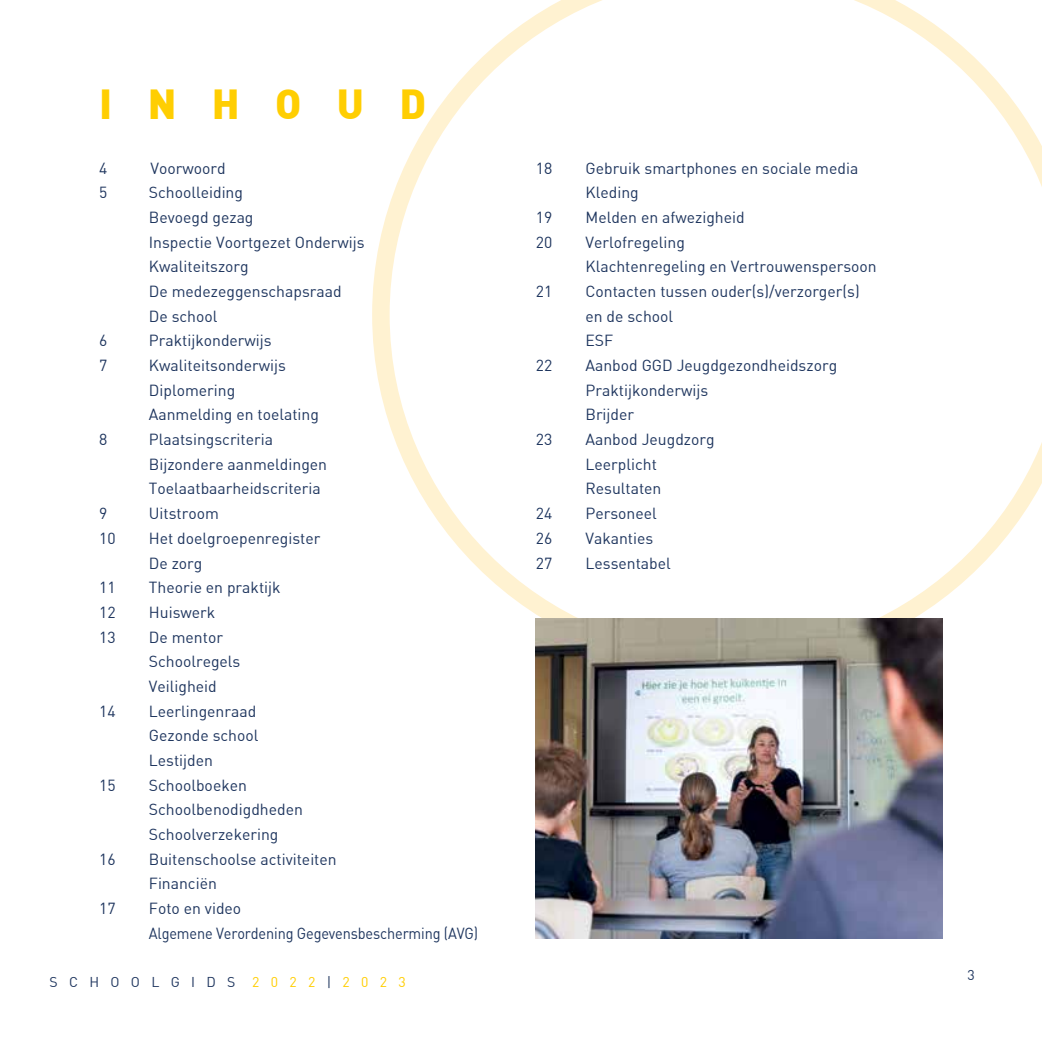
<style>
.page{position:relative;width:1042px;height:1042px;background:#fff}
.page>*{position:absolute;margin:0;border:0;box-sizing:border-box;transform-origin:0 0}
.t1{font:900 41.12px "DI Nbek";letter-spacing:.86em;color:#ffce02}
.t2{font:15.75px/24.7px "DIN Bek";color:#1e355e}
.t3{font:14px "DIN Bek";letter-spacing:.81em;color:#1e355e}
.s1{color:#ffce02}
</style>
<div class="page">
<svg style="left:372px;top:0;width:670px;height:670px"></svg>
<img style="left:536px;top:618px;width:407px;height:320px">
<h1 class="t1" style="left:99px;top:77px;width:328px">INHOUD</h1>
<p class="t2" style="left:99px;top:155px;width:10px">4</p>
<p class="t2" style="left:151px;top:155px;width:77px">Voorwoord</p>
<p class="t2" style="left:99px;top:180px;width:10px">5</p>
<p class="t2" style="left:149px;top:180px;width:217px">Schoolleiding<br>Bevoegd gezag<br>Inspectie Voortgezet Onderwijs<br>Kwaliteitszorg<br>De medezeggenschapsraad<br>De school</p>
<p class="t2" style="left:99px;top:328px;width:10px">6</p>
<p class="t2" style="left:149px;top:328px;width:124px">Praktijkonderwijs</p>
<p class="t2" style="left:99px;top:353px;width:10px">7</p>
<p class="t2" style="left:149px;top:353px;width:172px">Kwaliteitsonderwijs<br>Diplomering<br>Aanmelding en toelating</p>
<p class="t2" style="left:99px;top:427px;width:10px">8</p>
<p class="t2" style="left:149px;top:427px;width:180px">Plaatsingscriteria<br>Bijzondere aanmeldingen<br>Toelaatbaarheidscriteria</p>
<p class="t2" style="left:99px;top:501px;width:10px">9</p>
<p class="t2" style="left:149px;top:501px;width:72px">Uitstroom</p>
<p class="t2" style="left:99px;top:525px;width:18px">10</p>
<p class="t2" style="left:149px;top:525px;width:173px">Het doelgroepenregister<br>De zorg</p>
<p class="t2" style="left:99px;top:575px;width:18px">11</p>
<p class="t2" style="left:149px;top:575px;width:133px">Theorie en praktijk</p>
<p class="t2" style="left:99px;top:599px;width:18px">12</p>
<p class="t2" style="left:149px;top:599px;width:68px">Huiswerk</p>
<p class="t2" style="left:99px;top:624px;width:18px">13</p>
<p class="t2" style="left:149px;top:624px;width:93px">De mentor<br>Schoolregels<br>Veiligheid</p>
<p class="t2" style="left:99px;top:698px;width:18px">14</p>
<p class="t2" style="left:149px;top:698px;width:111px">Leerlingenraad<br>Gezonde school<br>Lestijden</p>
<p class="t2" style="left:99px;top:772px;width:18px">15</p>
<p class="t2" style="left:149px;top:772px;width:156px">Schoolboeken<br>Schoolbenodigdheden<br>Schoolverzekering</p>
<p class="t2" style="left:99px;top:846px;width:18px">16</p>
<p class="t2" style="left:149px;top:846px;width:189px">Buitenschoolse activiteiten<br>Financiën</p>
<p class="t2" style="left:99px;top:896px;width:18px">17</p>
<p class="t2" style="left:149px;top:896px;width:331px">Foto en video<br>Algemene Verordening Gegevensbescherming (AVG)</p>
<p class="t3" style="left:50px;top:973px;width:358px">SCHOOLGIDS <span class="s1">2022</span>|<span class="s1">2023</span></p>
<p class="t2" style="left:536px;top:155px;width:18px">18</p>
<p class="t2" style="left:585px;top:155px;width:274px">Gebruik smartphones en sociale media<br>Kleding</p>
<p class="t2" style="left:536px;top:205px;width:18px">19</p>
<p class="t2" style="left:585px;top:205px;width:161px">Melden en afwezigheid</p>
<p class="t2" style="left:536px;top:229px;width:18px">20</p>
<p class="t2" style="left:585px;top:229px;width:293px">Verlofregeling<br>Klachtenregeling en Vertrouwenspersoon</p>
<p class="t2" style="left:536px;top:279px;width:18px">21</p>
<p class="t2" style="left:585px;top:279px;width:276px">Contacten tussen ouder(s)/verzorger(s) en de school<br>ESF</p>
<p class="t2" style="left:536px;top:353px;width:18px">22</p>
<p class="t2" style="left:585px;top:353px;width:253px">Aanbod GGD Jeugdgezondheidszorg<br>Praktijkonderwijs<br>Brijder</p>
<p class="t2" style="left:536px;top:427px;width:18px">23</p>
<p class="t2" style="left:585px;top:427px;width:131px">Aanbod Jeugdzorg<br>Leerplicht<br>Resultaten</p>
<p class="t2" style="left:536px;top:501px;width:18px">24</p>
<p class="t2" style="left:585px;top:501px;width:73px">Personeel</p>
<p class="t2" style="left:536px;top:525px;width:18px">26</p>
<p class="t2" style="left:585px;top:525px;width:69px">Vakanties</p>
<p class="t2" style="left:536px;top:550px;width:18px">27</p>
<p class="t2" style="left:585px;top:550px;width:87px">Lessentabel</p>
<p class="t3" style="left:967px;top:966px;width:9px">3</p>
</div>
